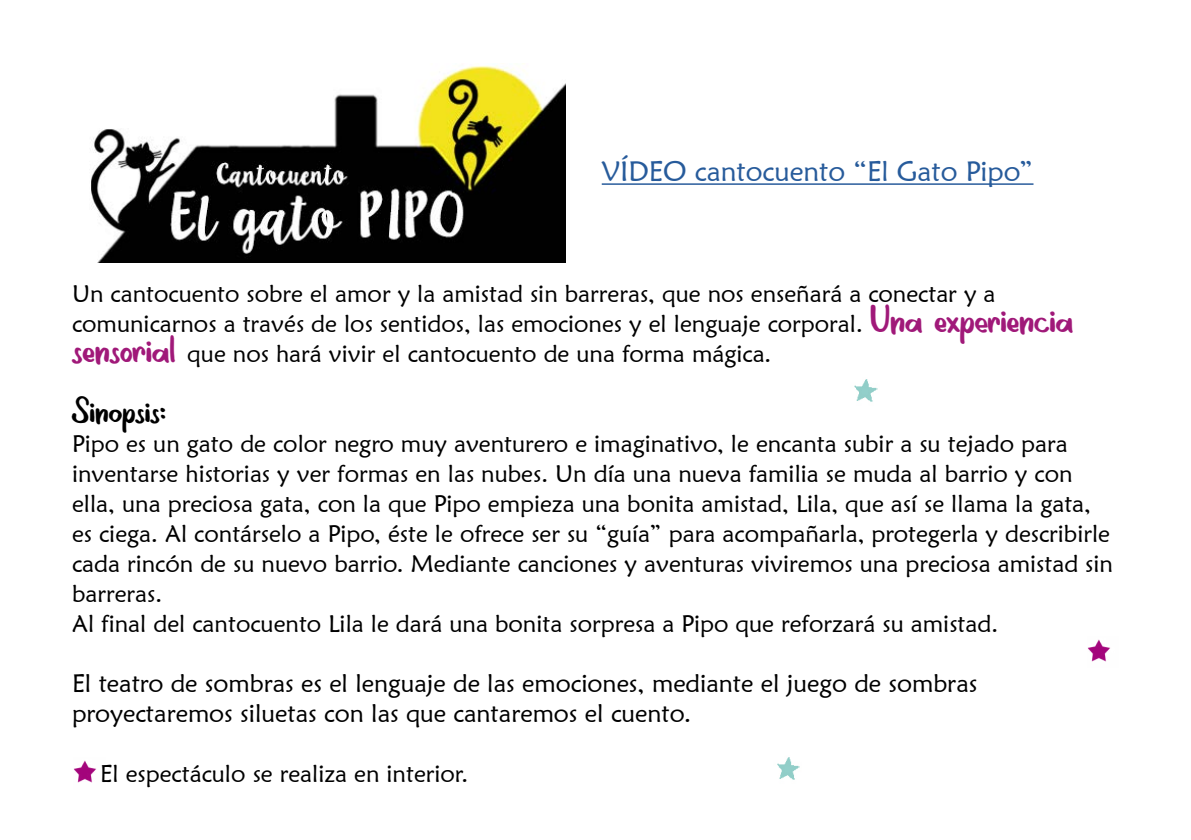
<style>
.page{position:relative;width:1191px;height:840px;background:#fff}
.page>*{position:absolute;margin:0;border:0;box-sizing:border-box;transform-origin:0 0}
.t1{font:36px "Baby Sparkle";color:#000}
.t2{font:28px "Maiandra GD";color:#275b9b}
.t3{font:25px/30px "Maiandra GD";color:#000}
.t4{font:24px/30px "Maiandra GD";color:#000}
.s1{font-family:"Baby Sparkle";font-size:40px;color:#a01979}
</style>
<div class="page">
<img style="left:91px;top:63px;width:474px;height:199px">
<img style="left:854px;top:379px;width:24px;height:23px">
<img style="left:777px;top:757px;width:23px;height:23px">
<img style="left:74px;top:760px;width:22px;height:23px">
<img style="left:1088px;top:639px;width:22px;height:23px">
<hr style="left:602px;top:183px;width:431px;height:2px;background:#275b9b">
<p class="t2" style="left:602px;top:154px;width:433px">VÍDEO cantocuento “El Gato Pipo”</p>
<p class="t4" style="left:72px;top:278px;width:1002px">Un cantocuento sobre el amor y la amistad sin barreras, que nos enseñará a conectar y a comunicarnos a través de los sentidos, las emociones y el lenguaje corporal. <span class="s1">Una experiencia sensorial</span> que nos hará vivir el cantocuento de una forma mágica.</p>
<h1 class="t1" style="left:72px;top:388px;width:95px">Sinopsis:</h1>
<p class="t4" style="left:72px;top:428px;width:1042px">Pipo es un gato de color negro muy aventurero e imaginativo, le encanta subir a su tejado para inventarse historias y ver formas en las nubes. Un día una nueva familia se muda al barrio y con ella, una preciosa gata, con la que Pipo empieza una bonita amistad, Lila, que así se llama la gata, es ciega. Al contárselo a Pipo, éste le ofrece ser su “guía” para acompañarla, protegerla y describirle cada rincón de su nuevo barrio. Mediante canciones y aventuras viviremos una preciosa amistad sin barreras.<br>Al final del cantocuento Lila le dará una bonita sorpresa a Pipo que reforzará su amistad.</p>
<p class="t3" style="left:72px;top:667px;width:907px">El teatro de sombras es el lenguaje de las emociones, mediante el juego de sombras proyectaremos siluetas con las que cantaremos el cuento.</p>
<p class="t4" style="left:100px;top:758px;width:369px">El espectáculo se realiza en interior.</p>
</div>
